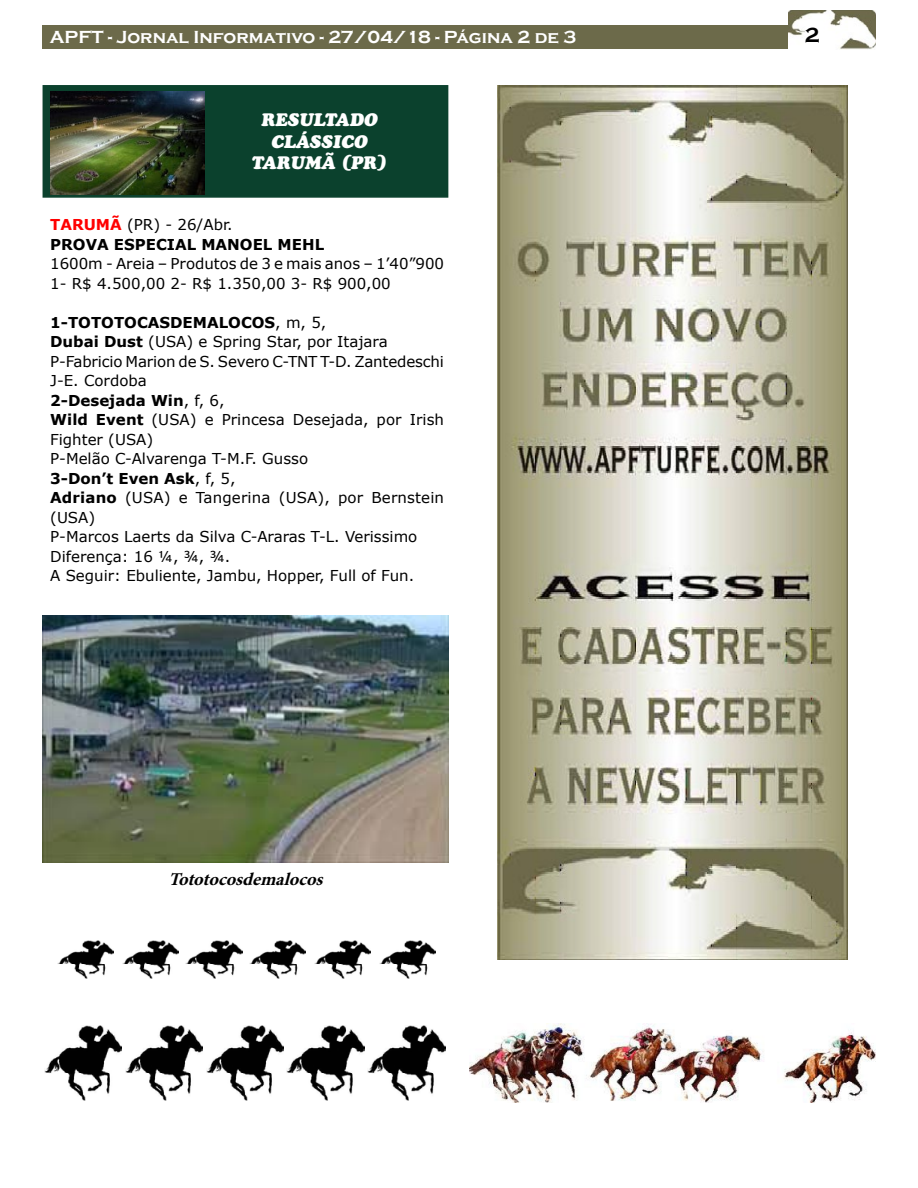
<style>
.page{position:relative;width:918px;height:1188px;background:#fff}
.page>*{position:absolute;margin:0;border:0;box-sizing:border-box;transform-origin:0 0}
.t1{font:700 21px "Copperplate Gothic";color:#000}
.t2{font:700 18px "Copperplate Gothic";color:#fff}
.t3{font:italic 18px/21.6px "Cooper Black Std";color:#fff;text-align:center}
.t4{font:italic 700 18px "Minion Pro";color:#000}
.t5{font:15px/19.5px "Verdana";color:#000}
.t6{font:700 15px/19.5px "Verdana";color:#000}
.s1{color:#f00}
.s2{font-weight:400}
.s3{font-weight:700}
</style>
<div class="page">
<div style="left:43px;top:25px;width:746px;height:24px;background:#6c6a4a"></div>
<img style="left:789px;top:10px;width:86px;height:40px">
<div style="left:43px;top:85px;width:405px;height:113px;background:#0b412d;border:2px solid #0b412d"></div>
<img style="left:51px;top:92px;width:154px;height:102px">
<img style="left:498px;top:85px;width:349px;height:875px">
<img style="left:44px;top:1026px;width:78px;height:75px">
<img style="left:125px;top:1026px;width:78px;height:75px">
<img style="left:206px;top:1026px;width:78px;height:75px">
<img style="left:287px;top:1026px;width:77px;height:75px">
<img style="left:368px;top:1026px;width:77px;height:75px">
<img style="left:470px;top:1024px;width:405px;height:79px">
<img style="left:43px;top:616px;width:405px;height:246px">
<img style="left:58px;top:941px;width:56px;height:38px">
<img style="left:122px;top:941px;width:57px;height:38px">
<img style="left:186px;top:941px;width:56px;height:38px">
<img style="left:250px;top:941px;width:56px;height:38px">
<img style="left:314px;top:941px;width:57px;height:38px">
<img style="left:379px;top:941px;width:56px;height:38px">
<p class="t2" style="left:50px;top:28px;width:528px">APFT - Jornal Informativo - 27/04/18 - Página 2 de 3</p>
<h1 class="t1" style="left:805px;top:24px;width:16px">2</h1>
<p class="t3" style="left:251px;top:109px;width:137px">RESULTADO<br>CLÁSSICO<br>TARUMÃ (PR)</p>
<p class="t6" style="left:50px;top:215px;width:276px"><span class="s1">TARUMÃ</span> <span class="s2">(PR) - 26/Abr.<br></span>PROVA ESPECIAL MANOEL MEHL</p>
<p class="t5" style="left:50px;top:254px;width:395px">1600m - Areia – Produtos de 3 e mais anos – 1’40”900<br>1- R$ 4.500,00 2- R$ 1.350,00 3- R$ 900,00</p>
<p class="t5" style="left:50px;top:312px;width:395px"><span class="s3">1-TOTOTOCASDEMALOCOS</span>, m, 5,<br><span class="s3">Dubai Dust</span> (USA) e Spring Star, por Itajara<br>P-Fabricio Marion de S. Severo C-TNT T-D. Zantedeschi<br>J-E. Cordoba<br><span class="s3">2-Desejada Win</span>, f, 6,<br><span class="s3">Wild Event</span> (USA) e Princesa Desejada, por Irish<br>Fighter (USA)<br>P-Melão C-Alvarenga T-M.F. Gusso<br><span class="s3">3-Don’t Even Ask</span>, f, 5,<br><span class="s3">Adriano</span> (USA) e Tangerina (USA), por Bernstein (USA)<br>P-Marcos Laerts da Silva C-Araras T-L. Verissimo<br>Diferença: 16 ¼, ¾, ¾.<br>A Seguir: Ebuliente, Jambu, Hopper, Full of Fun.</p>
<p class="t4" style="left:168px;top:866px;width:162px">Tototocosdemalocos</p>
</div>
